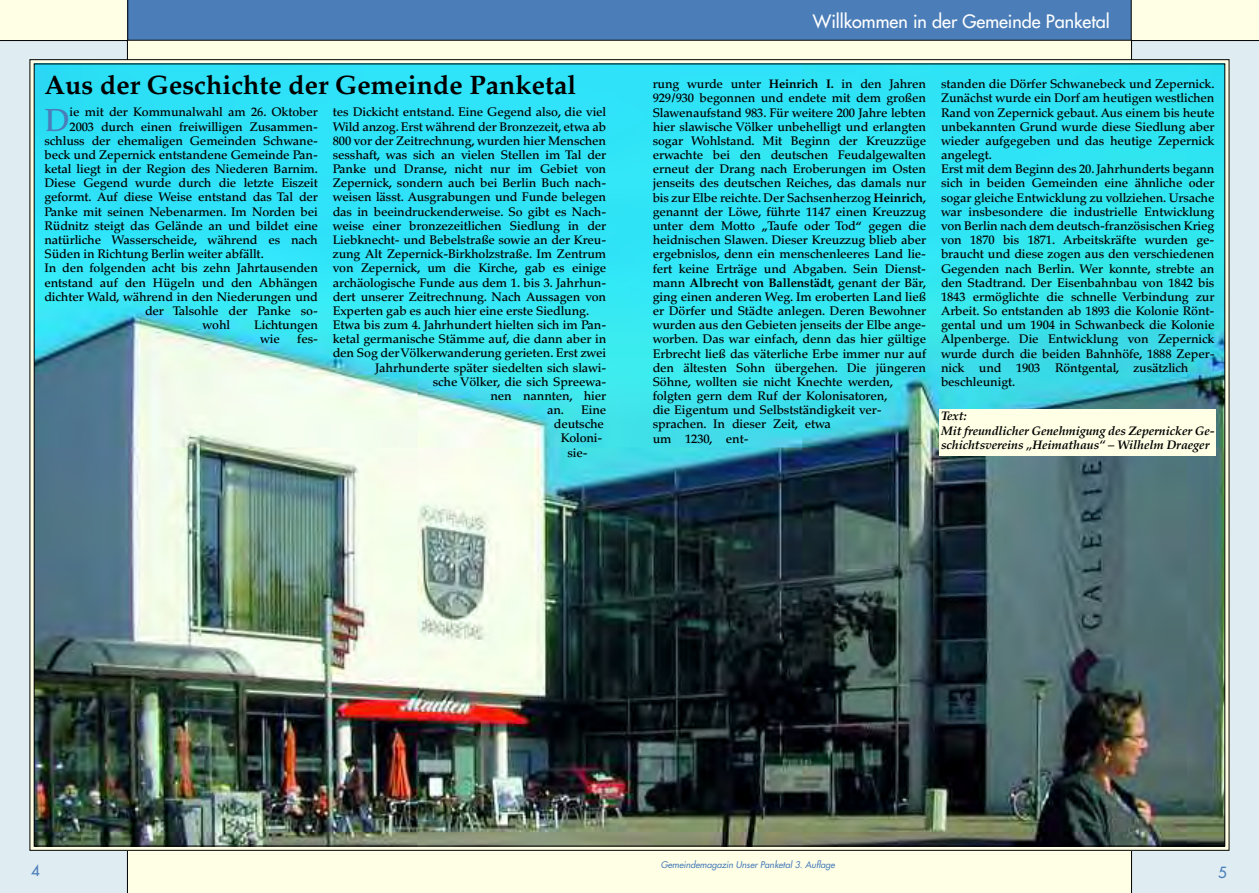
<style>
.page{position:relative;width:1259px;height:893px;background:#fff}
.page>*{position:absolute;margin:0;border:0;box-sizing:border-box;transform-origin:0 0}
.t1{font:500 31.8px "Palatino";color:#4b7eb9}
.t2{font:700 26.7px "Palatino";color:#000}
.t3{font:18px "Futura";color:#fff}
.t4{font:15px "Futura";color:#4b7eb9}
.t5{font:500 12.45px/14.1px "Palatino";letter-spacing:-.01em;color:#000}
.t6{font:italic 700 12.45px/14.2px "Palatino";letter-spacing:-.01em;color:#000}
.t7{font:italic 9px "Futura";color:#4b7eb9}
.s1{font-weight:700}
</style>
<div class="page">
<div style="left:617px;top:0;width:642px;height:893px;background:#ffffe6"></div>
<svg style="left:1131px;top:40px;width:128px;height:853px"></svg>
<div style="left:0;top:0;width:642px;height:893px;background:#ffffe6"></div>
<svg style="left:0;top:40px;width:128px;height:853px"></svg>
<div style="left:128px;top:0;width:1003px;height:40px;background:#4b7eb9"></div>
<img style="left:36px;top:66px;width:1187px;height:778px">
<div style="left:939px;top:410px;width:277px;height:46px;background:#ffffe6"></div>
<h2 class="t2" style="left:44px;top:74px;width:533px">Aus der Geschichte der Gemeinde Panketal</h2>
<h1 class="t1" style="left:44px;top:107px;width:27px">D</h1>
<p class="t5" style="left:70px;top:106px;width:250px">ie mit der Kommunalwahl am 26. Oktober</p>
<p class="t5" style="left:70px;top:121px;width:250px">2003 durch einen freiwilligen Zusammen-</p>
<p class="t5" style="left:44px;top:135px;width:275px">schluss der ehemaligen Gemeinden Schwane-</p>
<p class="t5" style="left:44px;top:149px;width:275px">beck und Zepernick entstandene Gemeinde Pan-</p>
<p class="t5" style="left:44px;top:163px;width:275px">ketal liegt in der Region des Niederen Barnim.</p>
<p class="t5" style="left:44px;top:177px;width:275px">Diese Gegend wurde durch die letzte Eiszeit</p>
<p class="t5" style="left:44px;top:192px;width:275px">geformt. Auf diese Weise entstand das Tal der</p>
<p class="t5" style="left:44px;top:206px;width:275px">Panke mit seinen Nebenarmen. Im Norden bei</p>
<p class="t5" style="left:44px;top:220px;width:275px">Rüdnitz steigt das Gelände an und bildet eine</p>
<p class="t5" style="left:44px;top:234px;width:275px">natürliche Wasserscheide, während es nach</p>
<p class="t5" style="left:44px;top:248px;width:221px">Süden in Richtung Berlin weiter abfällt.</p>
<p class="t5" style="left:44px;top:262px;width:275px">In den folgenden acht bis zehn Jahrtausenden</p>
<p class="t5" style="left:44px;top:277px;width:275px">entstand auf den Hügeln und den Abhängen</p>
<p class="t5" style="left:44px;top:291px;width:275px">dichter Wald, während in den Niederungen und</p>
<p class="t5" style="left:145px;top:305px;width:174px">der Talsohle der Panke so-</p>
<p class="t5" style="left:203px;top:319px;width:29px">wohl</p>
<p class="t5" style="left:260px;top:319px;width:59px;text-indent:-6px">Lichtungen wie</p>
<p class="t5" style="left:297px;top:333px;width:22px">fes-</p>
<p class="t5" style="left:333px;top:106px;width:275px">tes Dickicht entstand. Eine Gegend also, die viel</p>
<p class="t5" style="left:333px;top:121px;width:275px">Wild anzog. Erst während der Bronzezeit, etwa ab</p>
<p class="t5" style="left:333px;top:135px;width:275px">800 vor der Zeitrechnung, wurden hier Menschen</p>
<p class="t5" style="left:333px;top:149px;width:275px">sesshaft, was sich an vielen Stellen im Tal der</p>
<p class="t5" style="left:333px;top:163px;width:275px">Panke und Dranse, nicht nur im Gebiet von</p>
<p class="t5" style="left:333px;top:177px;width:275px">Zepernick, sondern auch bei Berlin Buch nach-</p>
<p class="t5" style="left:333px;top:192px;width:275px">weisen lässt. Ausgrabungen und Funde belegen</p>
<p class="t5" style="left:333px;top:206px;width:275px">das in beeindruckenderweise. So gibt es Nach-</p>
<p class="t5" style="left:333px;top:220px;width:275px">weise einer bronzezeitlichen Siedlung in der</p>
<p class="t5" style="left:333px;top:234px;width:275px">Liebknecht- und Bebelstraße sowie an der Kreu-</p>
<p class="t5" style="left:333px;top:248px;width:275px">zung Alt Zepernick-Birkholzstraße. Im Zentrum</p>
<p class="t5" style="left:333px;top:262px;width:275px">von Zepernick, um die Kirche, gab es einige</p>
<p class="t5" style="left:333px;top:277px;width:275px">archäologische Funde aus dem 1. bis 3. Jahrhun-</p>
<p class="t5" style="left:333px;top:291px;width:275px">dert unserer Zeitrechnung. Nach Aussagen von</p>
<p class="t5" style="left:333px;top:305px;width:258px">Experten gab es auch hier eine erste Siedlung.</p>
<p class="t5" style="left:333px;top:319px;width:275px">Etwa bis zum 4. Jahrhundert hielten sich im Pan-</p>
<p class="t5" style="left:333px;top:333px;width:275px">ketal germanische Stämme auf, die dann aber in</p>
<p class="t5" style="left:333px;top:347px;width:275px">den Sog der Völkerwanderung gerieten. Erst zwei</p>
<p class="t5" style="left:375px;top:362px;width:232px">Jahrhunderte später siedelten sich slawi-</p>
<p class="t5" style="left:433px;top:376px;width:175px">sche Völker, die sich Spreewa-</p>
<p class="t5" style="left:490px;top:390px;width:117px">nen nannten, hier</p>
<p class="t5" style="left:547px;top:404px;width:61px">an. Eine</p>
<p class="t5" style="left:554px;top:418px;width:52px">deutsche</p>
<p class="t5" style="left:561px;top:433px;width:43px">Koloni-</p>
<p class="t5" style="left:567px;top:447px;width:22px">sie-</p>
<h3 class="t3" style="left:813px;top:14px;width:298px">Willkommen in der Gemeinde Panketal</h3>
<p class="t5" style="left:653px;top:78px;width:275px">rung wurde unter <span class="s1">Heinrich I.</span> in den Jahren 929/930 begonnen und endete mit dem großen Slawenaufstand 983. Für weitere 200 Jahre lebten hier slawische Völker unbehelligt und erlangten sogar Wohlstand. Mit Beginn der Kreuzzüge erwachte bei den deutschen Feudalgewalten erneut der Drang nach Eroberungen im Osten jenseits des deutschen Reiches, das damals nur bis zur Elbe reichte. Der Sachsenherzog <span class="s1">Heinrich</span>, genannt der Löwe, führte 1147 einen Kreuzzug unter dem Motto „Taufe oder Tod“ gegen die heidnischen Slawen. Dieser Kreuzzug blieb aber ergebnislos, denn ein menschenleeres Land lie&shy;fert keine Erträge und Abgaben. Sein Dienst&shy;mann <span class="s1">Albrecht von Ballenstädt</span>, genant der Bär, ging einen anderen Weg. Im eroberten Land ließ er Dörfer und Städte anlegen. Deren Bewohner wurden aus den Gebieten jenseits der Elbe ange&shy;worben. Das war einfach, denn das hier gültige Erbrecht ließ das väterliche Erbe immer nur auf den ältesten Sohn übergehen. Die jüngeren Söhne, wollten sie nicht Knechte werden, folgten gern dem Ruf der Kolonisatoren,<br>die Eigentum und Selbstständigkeit ver&shy;sprachen. In dieser Zeit, etwa<br>um 1230, ent-</p>
<p class="t5" style="left:941px;top:78px;width:275px">standen die Dörfer Schwanebeck und Zepernick.<br>Zunächst wurde ein Dorf am heutigen westlichen Rand von Zepernick gebaut. Aus einem bis heute unbekannten Grund wurde diese Siedlung aber wieder aufgegeben und das heutige Zepernick angelegt.<br>Erst mit dem Beginn des 20. Jahrhunderts begann sich in beiden Gemeinden eine ähnliche oder sogar gleiche Entwicklung zu vollziehen. Ursache war insbesondere die industrielle Entwicklung von Berlin nach dem deutsch-französischen Krieg von 1870 bis 1871. Arbeitskräfte wurden ge&shy;braucht und diese zogen aus den verschiedenen Gegenden nach Berlin. Wer konnte, strebte an den Stadtrand. Der Eisenbahnbau von 1842 bis 1843 ermöglichte die schnelle Verbindung zur Arbeit. So entstanden ab 1893 die Kolonie Rönt&shy;gental und um 1904 in Schwanbeck die Kolonie Alpenberge. Die Entwicklung von Zepernick wurde durch die beiden Bahnhöfe, 1888 Zeper&shy;nick und 1903 Röntgental, zusätzlich beschleunigt.</p>
<p class="t6" style="left:941px;top:410px;width:275px">Text:<br>Mit freundlicher Genehmigung des Zepernicker Ge&shy;schichtsvereins „Heimathaus“ – Wilhelm Draeger</p>
<p class="t4" style="left:31px;top:864px;width:10px">4</p>
<p class="t7" style="left:661px;top:860px;width:176px">Gemeindemagazin Unser Panketal 3. Auflage</p>
<p class="t4" style="left:1218px;top:866px;width:10px">5</p>
</div>
